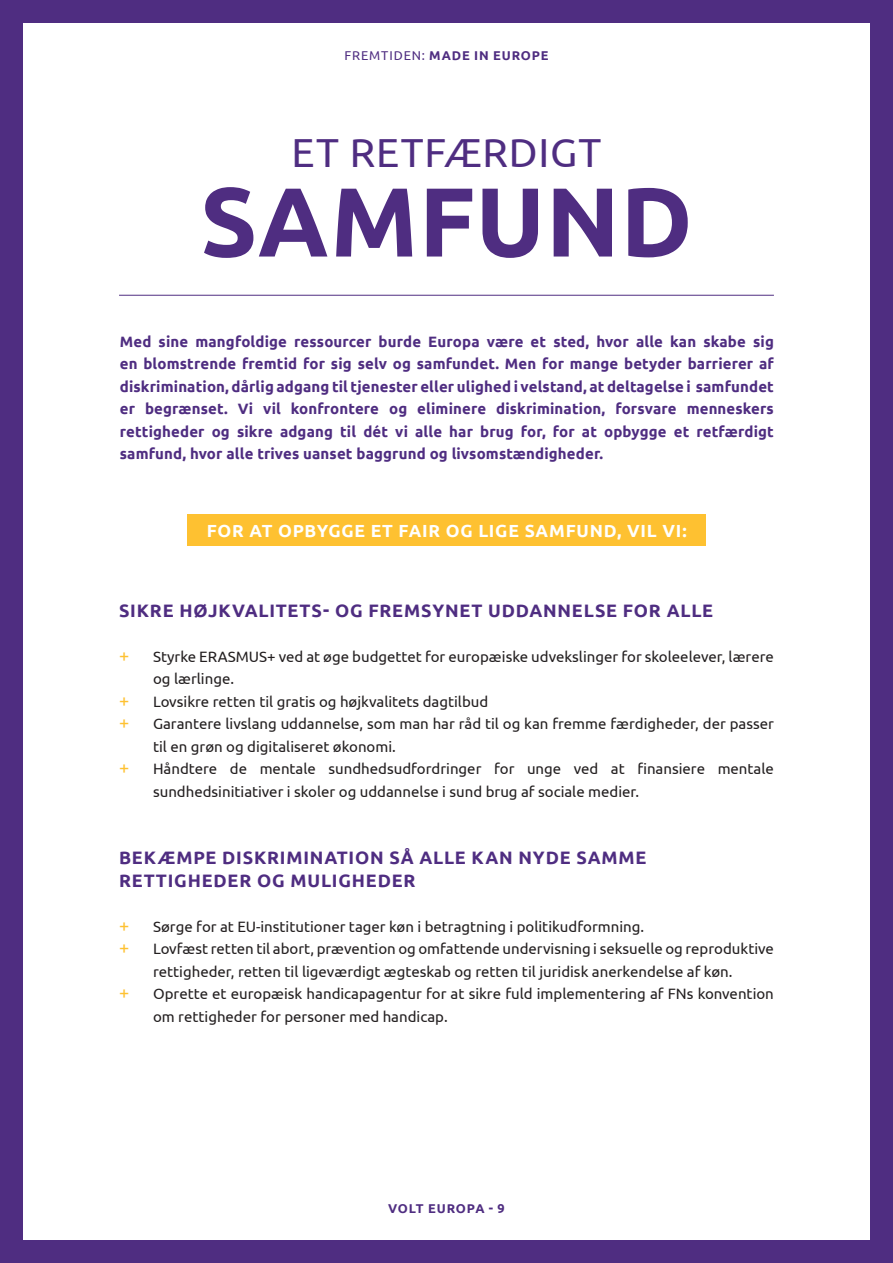
<style>
.page{position:relative;width:893px;height:1263px;background:#4f2d81}
.page>*{position:absolute;margin:0;border:0;box-sizing:border-box;transform-origin:0 0}
.t1{font:700 97.95px "Ubuntu";letter-spacing:.01em;color:#4f2d81}
.t2{font:40.5px "Ubuntu";letter-spacing:.02em;color:#4f2d81}
.t3{font:700 18px/22.5px "Ubuntu";letter-spacing:.045em;color:#4f2d81}
.t4{font:18px "Ubuntu";color:#fec131}
.t5{font:700 17.55px "Ubuntu";letter-spacing:.045em;color:#fff}
.t6{font:15px/22.5px "Ubuntu";color:#231f20}
.t7{font:700 15px/22.5px "Ubuntu";letter-spacing:.01em;color:#4f2d81;text-align:justify}
.t8{font:700 12.75px "Ubuntu";letter-spacing:.07em;color:#4f2d81}
.s1{font-weight:400}
</style>
<div class="page">
<div style="left:23px;top:23px;width:847px;height:1216px;background:#fff"></div>
<div style="left:188px;top:514px;width:518px;height:32px;background:#fec131"></div>
<hr style="left:119px;top:295px;width:655px;height:1px;background:#4f2d81">
<p class="t8" style="left:344px;top:47px;width:206px"><span class="s1">FREMTIDEN:</span> MADE IN EUROPE</p>
<h2 class="t2" style="left:291px;top:128px;width:311px">ET RETFÆRDIGT</h2>
<h1 class="t1" style="left:200px;top:162px;width:494px">SAMFUND</h1>
<p class="t7" style="left:120px;top:330px;width:656px">Med sine mangfoldige ressourcer burde Europa være et sted, hvor alle kan skabe sig en blomstrende fremtid for sig selv og samfundet. Men for mange betyder barrierer af diskrimination, dårlig adgang til tjenester eller ulighed i velstand, at deltagelse i samfundet er begrænset. Vi vil konfrontere og eliminere diskrimination, forsvare menneskers rettigheder og sikre adgang til dét vi alle har brug for, for at opbygge et retfærdigt samfund, hvor alle trives uanset baggrund og livsomstændigheder.</p>
<p class="t5" style="left:207px;top:520px;width:481px">FOR AT OPBYGGE ET FAIR OG LIGE SAMFUND, VIL VI:</p>
<p class="t3" style="left:119px;top:599px;width:595px">SIKRE HØJKVALITETS- OG FREMSYNET UDDANNELSE FOR ALLE</p>
<p class="t4" style="left:119px;top:644px;width:12px">+</p>
<p class="t6" style="left:153px;top:644px;width:622px">Styrke ERASMUS+ ved at øge budgettet for europæiske udvekslinger for skoleelever, lærere og lærlinge.</p>
<p class="t4" style="left:119px;top:689px;width:12px">+</p>
<p class="t6" style="left:153px;top:689px;width:337px">Lovsikre retten til gratis og højkvalitets dagtilbud</p>
<p class="t4" style="left:119px;top:712px;width:12px">+</p>
<p class="t6" style="left:153px;top:712px;width:622px">Garantere livslang uddannelse, som man har råd til og kan fremme færdigheder, der passer til en grøn og digitaliseret økonomi.</p>
<p class="t4" style="left:119px;top:757px;width:12px">+</p>
<p class="t6" style="left:153px;top:757px;width:622px">Håndtere de mentale sundhedsudfordringer for unge ved at finansiere mentale sundhedsinitiativer i skoler og uddannelse i sund brug af sociale medier.</p>
<p class="t3" style="left:119px;top:846px;width:529px">BEKÆMPE DISKRIMINATION SÅ ALLE KAN NYDE SAMME<br>RETTIGHEDER OG MULIGHEDER</p>
<p class="t4" style="left:119px;top:914px;width:12px">+</p>
<p class="t6" style="left:153px;top:914px;width:493px">Sørge for at EU-institutioner tager køn i betragtning i politikudformning.</p>
<p class="t4" style="left:119px;top:937px;width:12px">+</p>
<p class="t6" style="left:153px;top:937px;width:622px">Lovfæst retten til abort, prævention og omfattende undervisning i seksuelle og reproduktive rettigheder, retten til ligeværdigt ægteskab og retten til juridisk anerkendelse af køn.</p>
<p class="t4" style="left:119px;top:982px;width:12px">+</p>
<p class="t6" style="left:153px;top:982px;width:622px">Oprette et europæisk handicapagentur for at sikre fuld implementering af FNs konvention om rettigheder for personer med handicap.</p>
<p class="t8" style="left:388px;top:1201px;width:118px">VOLT EUROPA - 9</p>
</div>
